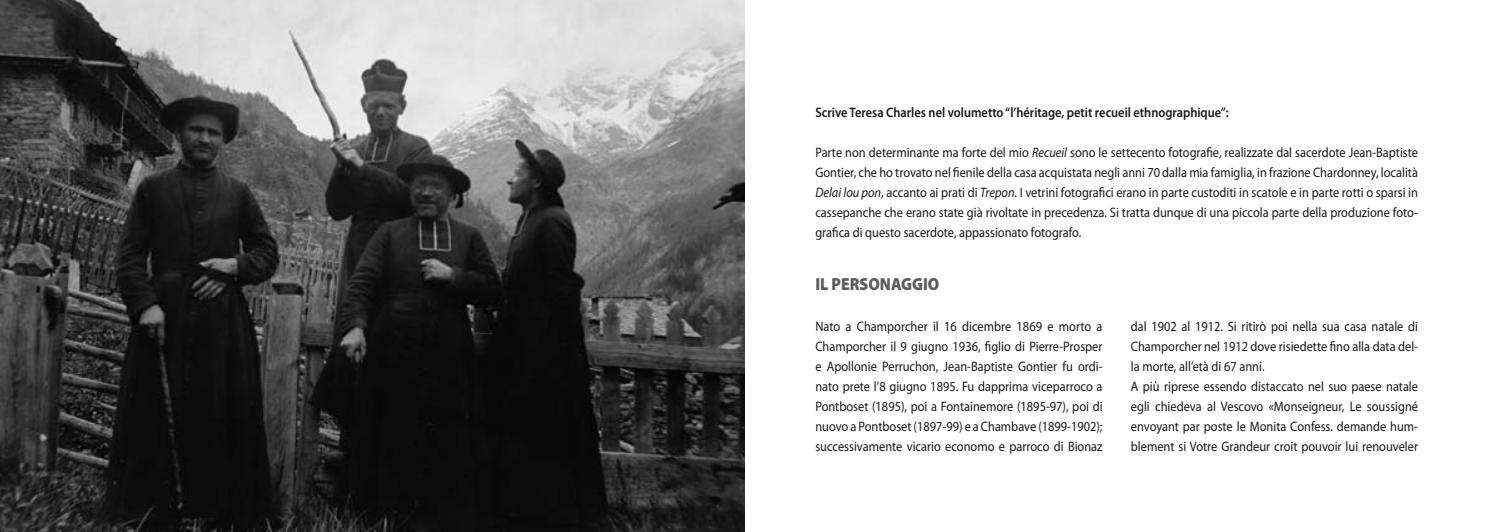
<style>
.page{position:relative;width:1489px;height:532px;background:#fff}
.page>*{position:absolute;margin:0;border:0;box-sizing:border-box;transform-origin:0 0}
.t1{font:900 17.5px "Myriad Pro";color:#5c5c5b;scale:.9 1}
.t2{font:13.75px/20px "Myriad Pro";color:#1a171c;text-align:justify;scale:.9 1}
.t3{font:600 13.75px "Myriad Pro";color:#1a171c;scale:.9 1}
.s1{font-style:italic}
</style>
<div class="page">
<img style="left:0;top:0;width:744px;height:531px">
<p class="t3" style="left:815px;top:103px;width:461px">Scrive Teresa Charles nel volumetto “l’héritage, petit recueil ethnographique”:</p>
<p class="t2" style="left:815px;top:142px;width:671px">Parte non determinante ma forte del mio <span class="s1">Recueil</span> sono le settecento fotografie, realizzate dal sacerdote Jean-Baptiste Gontier, che ho trovato nel fienile della casa acquistata negli anni 70 dalla mia famiglia, in frazione Chardonney, località <span class="s1">Delai lou pon</span>, accanto ai prati di <span class="s1">Trepon</span>. I vetrini fotografici erano in parte custoditi in scatole e in parte rotti o sparsi in cassepanche che erano state già rivoltate in precedenza. Si tratta dunque di una piccola parte della produzione foto&shy;grafica di questo sacerdote, appassionato fotografo.</p>
<p class="t1" style="left:815px;top:272px;width:139px">IL PERSONAGGIO</p>
<p class="t2" style="left:815px;top:316px;width:320px">Nato a Champorcher il 16 dicembre 1869 e morto a Champorcher il 9 giugno 1936, figlio di Pierre-Prosper e Apollonie Perruchon, Jean-Baptiste Gontier fu ordi&shy;nato prete l’8 giugno 1895. Fu dapprima viceparroco a Pontboset (1895), poi a Fontainemore (1895-97), poi di nuovo a Pontboset (1897-99) e a Chambave (1899-1902); successivamente vicario economo e parroco di Bionaz</p>
<p class="t2" style="left:1130px;top:316px;width:320px;text-align:left">dal 1902 al 1912. Si ritirò poi nella sua casa natale di Champorcher nel 1912 dove risiedette fino alla data del&shy;la morte, all’età di 67 anni.<br>A più riprese essendo distaccato nel suo paese natale egli chiedeva al Vescovo «Monseigneur, Le soussigné envoyant par poste le Monita Confess. demande hum&shy;blement si Votre Grandeur croit pouvoir lui renouveler</p>
</div>
